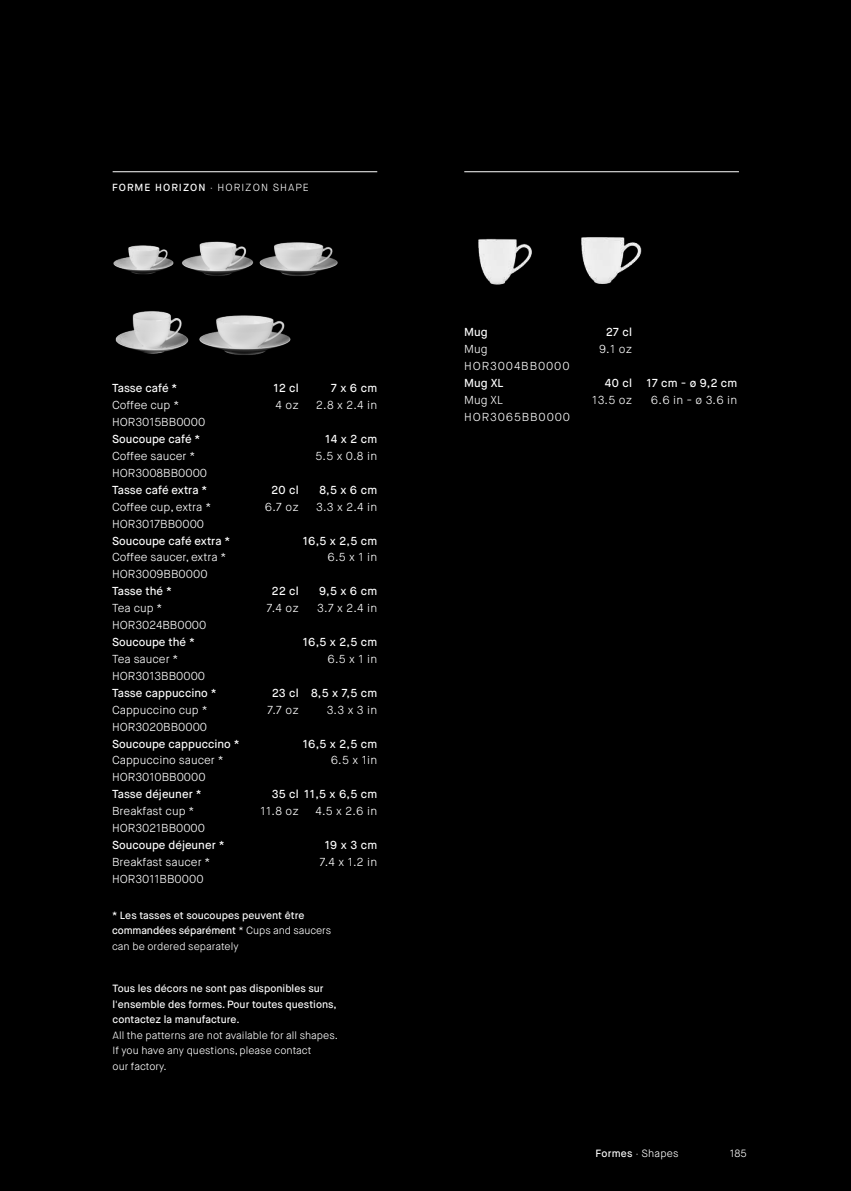
<style>
.page{position:relative;width:851px;height:1191px;background:#fff}
.page>*{position:absolute;margin:0;border:0;box-sizing:border-box;transform-origin:0 0}
.t1{font:300 11.55px/17px "Maison Neue";color:#fff}
.t2{font:500 11.55px "Maison Neue";color:#fff}
.t3{font:300 11.55px/17px "Maison Neue";letter-spacing:.075em;color:#fff}
.t4{font:500 10.5px/15.6px "Maison Neue";color:#fff}
.t5{font:300 10.5px/15.6px "Maison Neue";color:#fff}
.t6{font:300 10.35px "Maison Neue";letter-spacing:.1em;color:#fff}
.s1{font-weight:500}
.s2{font-weight:300}
</style>
<div class="page">
<div style="left:0;top:0;width:850px;height:1191px;background:#000"></div>
<hr style="left:113px;top:171px;width:264px;height:1px;background:#fff">
<img style="left:113px;top:245px;width:61px;height:30px">
<img style="left:182px;top:241px;width:72px;height:35px">
<img style="left:115px;top:311px;width:74px;height:43px">
<img style="left:259px;top:242px;width:79px;height:34px">
<img style="left:199px;top:315px;width:92px;height:40px">
<hr style="left:464px;top:171px;width:274px;height:1px;background:#fff">
<img style="left:478px;top:238px;width:54px;height:47px">
<img style="left:581px;top:237px;width:61px;height:47px">
<p class="t6" style="left:112px;top:180px;width:198px"><span class="s1">FORME HORIZON</span> ˙ HORIZON SHAPE</p>
<p class="t2" style="left:112px;top:381px;width:67px">Tasse café *</p>
<p class="t1" style="left:112px;top:397px;width:95px">Coffee cup *<br>HOR3015BB0000</p>
<p class="t2" style="left:112px;top:432px;width:90px">Soucoupe café *</p>
<p class="t1" style="left:112px;top:447px;width:97px">Coffee saucer *<br>HOR3008BB0000</p>
<p class="t2" style="left:112px;top:482px;width:97px">Tasse café extra *</p>
<p class="t1" style="left:112px;top:498px;width:101px">Coffee cup, extra *<br>HOR3017BB0000</p>
<p class="t2" style="left:112px;top:533px;width:120px">Soucoupe café extra *</p>
<p class="t1" style="left:112px;top:549px;width:116px">Coffee saucer, extra *<br>HOR3009BB0000</p>
<p class="t2" style="left:112px;top:584px;width:61px">Tasse thé *</p>
<p class="t1" style="left:112px;top:600px;width:96px">Tea cup *<br>HOR3024BB0000</p>
<p class="t2" style="left:112px;top:635px;width:84px">Soucoupe thé *</p>
<p class="t1" style="left:112px;top:650px;width:95px">Tea saucer *<br>HOR3013BB0000</p>
<p class="t2" style="left:112px;top:685px;width:106px">Tasse cappuccino *</p>
<p class="t1" style="left:112px;top:701px;width:97px">Cappuccino cup *<br>HOR3020BB0000</p>
<p class="t2" style="left:112px;top:736px;width:129px">Soucoupe cappuccino *</p>
<p class="t1" style="left:112px;top:752px;width:113px">Cappuccino saucer *<br>HOR3010BB0000</p>
<p class="t2" style="left:112px;top:787px;width:91px">Tasse déjeuner *</p>
<p class="t1" style="left:112px;top:803px;width:95px">Breakfast cup *<br>HOR3021BB0000</p>
<p class="t2" style="left:112px;top:837px;width:114px">Soucoupe déjeuner *</p>
<p class="t1" style="left:112px;top:853px;width:100px">Breakfast saucer *<br>HOR3011BB0000</p>
<p class="t2" style="left:273px;top:381px;width:27px">12 cl</p>
<p class="t1" style="left:275px;top:397px;width:25px">4 oz</p>
<p class="t2" style="left:331px;top:381px;width:48px">7 x 6 cm</p>
<p class="t1" style="left:316px;top:397px;width:62px">2.8 x 2.4 in</p>
<p class="t2" style="left:325px;top:432px;width:53px">14 x 2 cm</p>
<p class="t1" style="left:315px;top:447px;width:63px">5.5 x 0.8 in</p>
<p class="t2" style="left:319px;top:482px;width:59px">8,5 x 6 cm</p>
<p class="t1" style="left:316px;top:498px;width:63px">3.3 x 2.4 in</p>
<p class="t2" style="left:302px;top:533px;width:76px">16,5 x 2,5 cm</p>
<p class="t1" style="left:327px;top:549px;width:51px">6.5 x 1 in</p>
<p class="t2" style="left:319px;top:584px;width:60px">9,5 x 6 cm</p>
<p class="t1" style="left:317px;top:600px;width:61px">3.7 x 2.4 in</p>
<p class="t2" style="left:302px;top:635px;width:76px">16,5 x 2,5 cm</p>
<p class="t1" style="left:327px;top:650px;width:51px">6.5 x 1 in</p>
<p class="t2" style="left:311px;top:685px;width:68px">8,5 x 7,5 cm</p>
<p class="t1" style="left:326px;top:701px;width:52px">3.3 x 3 in</p>
<p class="t2" style="left:302px;top:736px;width:76px">16,5 x 2,5 cm</p>
<p class="t1" style="left:331px;top:752px;width:48px">6.5 x 1in</p>
<p class="t2" style="left:304px;top:787px;width:75px">11,5 x 6,5 cm</p>
<p class="t1" style="left:315px;top:803px;width:63px">4.5 x 2.6 in</p>
<p class="t2" style="left:324px;top:837px;width:54px">19 x 3 cm</p>
<p class="t1" style="left:320px;top:853px;width:59px">7.4 x 1.2 in</p>
<p class="t2" style="left:271px;top:482px;width:29px">20 cl</p>
<p class="t1" style="left:265px;top:498px;width:35px">6.7 oz</p>
<p class="t2" style="left:272px;top:584px;width:28px">22 cl</p>
<p class="t1" style="left:267px;top:600px;width:33px">7.4 oz</p>
<p class="t2" style="left:272px;top:685px;width:28px">23 cl</p>
<p class="t1" style="left:267px;top:701px;width:33px">7.7 oz</p>
<p class="t2" style="left:272px;top:787px;width:29px">35 cl</p>
<p class="t1" style="left:260px;top:803px;width:40px">11.8 oz</p>
<p class="t4" style="left:112px;top:907px;width:220px">* Les tasses et soucoupes peuvent être commandées séparément <span class="s2">* Cups and saucers can be ordered separately</span></p>
<p class="t4" style="left:113px;top:981px;width:226px">Tous les décors ne sont pas disponibles sur l'ensemble des formes. Pour toutes questions, contactez la manufacture.</p>
<p class="t5" style="left:113px;top:1027px;width:227px">All the patterns are not available for all shapes.<br>If you have any questions, please contact<br>our factory.</p>
<p class="t2" style="left:464px;top:325px;width:25px">Mug</p>
<p class="t3" style="left:464px;top:341px;width:107px">Mug<br>HOR3004BB0000</p>
<p class="t2" style="left:464px;top:376px;width:41px">Mug XL</p>
<p class="t3" style="left:464px;top:392px;width:107px">Mug XL<br>HOR3065BB0000</p>
<p class="t2" style="left:606px;top:325px;width:27px">27 cl</p>
<p class="t1" style="left:599px;top:341px;width:34px">9.1 oz</p>
<p class="t2" style="left:605px;top:376px;width:29px">40 cl</p>
<p class="t1" style="left:592px;top:392px;width:41px">13.5 oz</p>
<p class="t2" style="left:646px;top:376px;width:92px">17 cm - ø 9,2 cm</p>
<p class="t1" style="left:651px;top:392px;width:88px">6.6 in - ø 3.6 in</p>
<p class="t4" style="left:595px;top:1145px;width:85px">Formes <sub>˙</sub> <span class="s2">Shapes</span></p>
<p class="t5" style="left:729px;top:1145px;width:18px">185</p>
</div>
